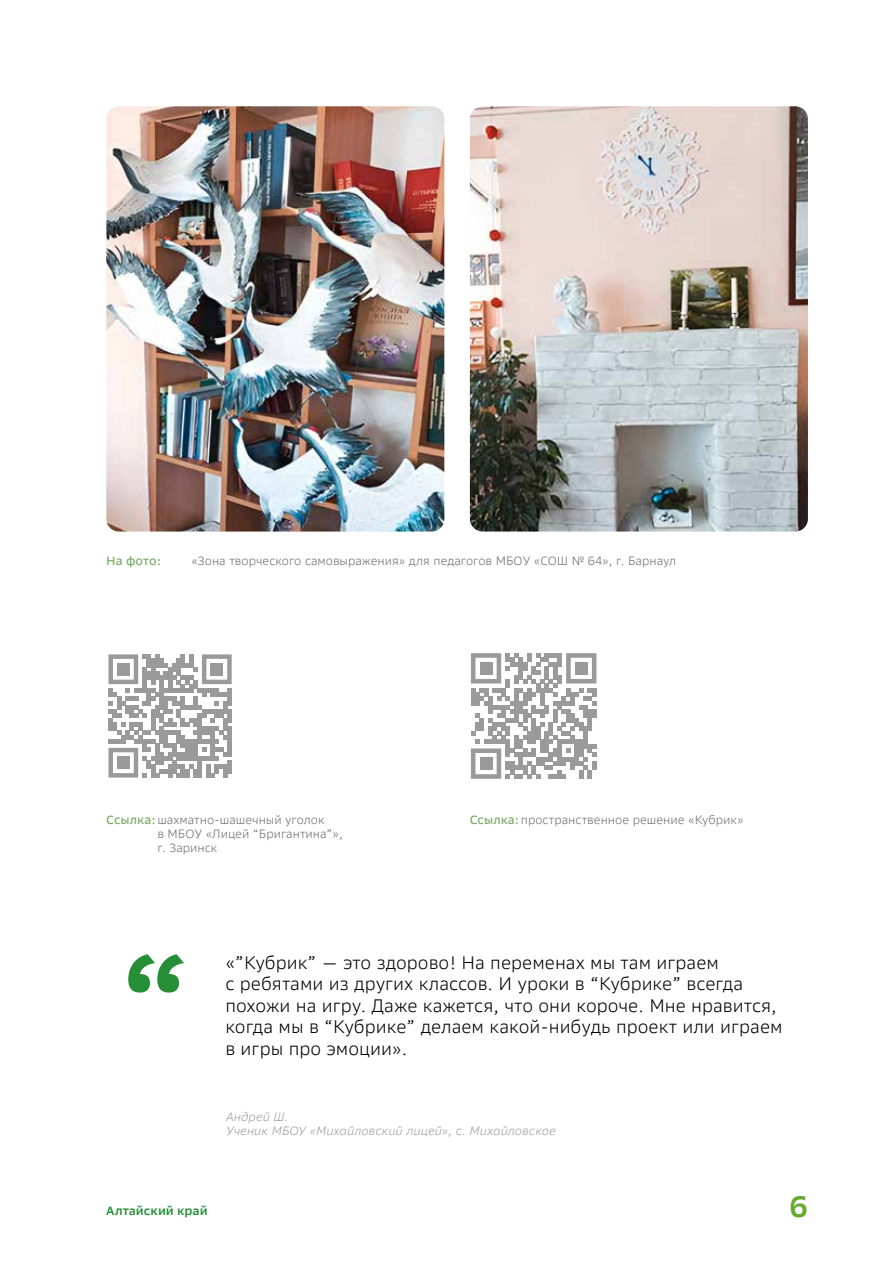
<style>
.page{position:relative;width:893px;height:1263px;background:#fff}
.page>*{position:absolute;margin:0;border:0;box-sizing:border-box;transform-origin:0 0}
.t1{font:600 30px "SB Sans Text";color:#68aa2f}
.t2{font:300 18px/21.6px "SB Sans Text";color:#000}
.t3{font:300 12px/14.4px "SB Sans Text";color:#706f6f}
.t4{font:italic 300 12px/14.4px "SB Sans Text";color:#9d9d9c}
.t5{font:600 12px "SB Sans Text";color:#268e37}
.t6{font:500 12px "SB Sans Text";color:#7cab69}
.s1{font-weight:500;color:#7cab69}
</style>
<div class="page">
<img style="left:106px;top:106px;width:338px;height:425px">
<img style="left:470px;top:106px;width:338px;height:425px">
<svg style="left:108px;top:654px;width:124px;height:123px"></svg>
<div style="left:117px;top:663px;width:13px;height:13px;background:#9a9a9a"></div>
<div style="left:210px;top:663px;width:13px;height:13px;background:#9a9a9a"></div>
<div style="left:117px;top:756px;width:13px;height:13px;background:#9a9a9a"></div>
<svg style="left:471px;top:653px;width:125px;height:126px"></svg>
<div style="left:480px;top:662px;width:12px;height:13px;background:#9a9a9a"></div>
<div style="left:575px;top:662px;width:13px;height:13px;background:#9a9a9a"></div>
<div style="left:480px;top:757px;width:12px;height:13px;background:#9a9a9a"></div>
<svg style="left:128px;top:954px;width:56px;height:38px"></svg>
<p class="t6" style="left:106px;top:553px;width:56px">На фото:</p>
<p class="t3" style="left:191px;top:553px;width:486px">«Зона творческого самовыражения» для педагогов МБОУ «СОШ № 64», г. Барнаул</p>
<p class="t3" style="left:157px;top:812px;width:187px;text-indent:-51px"><span class="s1">Ссылка:</span> шахматно-шашечный уголок<br>в МБОУ «Лицей “Бригантина”», г. Заринск</p>
<p class="t3" style="left:470px;top:812px;width:275px"><span class="s1">Ссылка:</span> пространственное решение «Кубрик»</p>
<p class="t2" style="left:225px;top:951px;width:559px">«”Кубрик” — это здорово! На переменах мы там играем<br>с ребятами из других классов. И уроки в “Кубрике” всегда похожи на игру. Даже кажется, что они короче. Мне нравится, когда мы в “Кубрике” делаем какой-нибудь проект или играем в игры про эмоции».</p>
<p class="t4" style="left:225px;top:1109px;width:331px">Андрей Ш.<br>Ученик МБОУ «Михайловский лицей», с. Михайловское</p>
<p class="t5" style="left:106px;top:1203px;width:103px">Алтайский край</p>
<h1 class="t1" style="left:789px;top:1188px;width:20px">6</h1>
</div>
